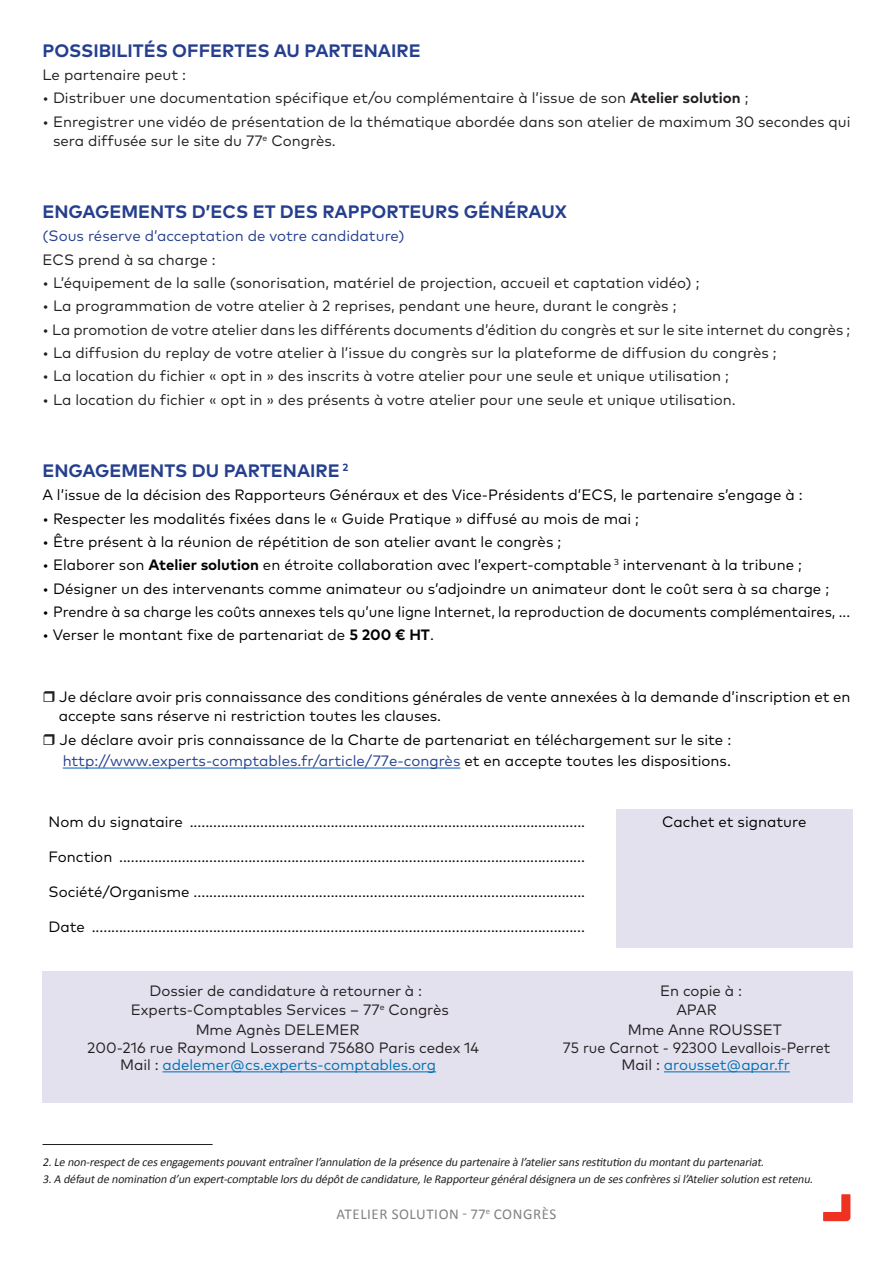
<style>
.page{position:relative;width:893px;height:1263px;background:#fff}
.page>*{position:absolute;margin:0;border:0;box-sizing:border-box;transform-origin:0 0}
.TITRE1{font:700 18px "Mark Pro";color:#253f8e}
.TEXTEOK{font:15px/19px "Mark Pro";color:#000}
.TEXTEOK-2{font:15px/19px "Mark Pro";color:#231f20}
.t1{font:15px "Mark Pro";letter-spacing:-.005em;color:#0071b6}
.TEXTEOK-3{font:15px "Mark Pro";color:#253f8e}
.TEXTEOK-4{font:15px "Mark Pro";color:#231f20;scale:.96 1}
.t2{font:15px "Calibri";letter-spacing:.04em;color:#808285}
.Corps_de_texte{font:italic 12px "Calibri";color:#231f20}
.s1{font-weight:700}
.s2{color:#253f8e}
.s3{color:#231f20}
</style>
<div class="page">
<hr style="left:63px;top:767px;width:397px;height:1px;background:#0563c1">
<div style="left:616px;top:809px;width:237px;height:139px;background:#e4e1ef"></div>
<div style="left:43px;top:971px;width:810px;height:131px;background:#e4e1ef"></div>
<hr style="left:163px;top:1071px;width:273px;height:1px;background:#0071b6">
<hr style="left:664px;top:1071px;width:126px;height:1px;background:#0071b6">
<hr style="left:43px;top:1144px;width:170px;height:1px;background:#231f20">
<svg style="left:823px;top:1194px;width:27px;height:27px"></svg>
<p class="TITRE1" style="left:43px;top:37px;width:380px">POSSIBILITÉS OFFERTES AU PARTENAIRE</p>
<p class="TEXTEOK-2" style="left:43px;top:64px;width:145px">Le partenaire peut :</p>
<p class="TEXTEOK-2" style="left:43px;top:87px;width:707px">• Distribuer une documentation spécifique et/ou complémentaire à l’issue de son <span class="s1">Atelier solution</span> ;</p>
<p class="TEXTEOK-2" style="left:53px;top:111px;width:799px;text-indent:-10px">• Enregistrer une vidéo de présentation de la thématique abordée dans son atelier de maximum 30 secondes qui sera diffusée sur le site du 77<sup>e</sup> Congrès.</p>
<p class="TITRE1" style="left:43px;top:198px;width:526px">ENGAGEMENTS D’ECS ET DES RAPPORTEURS GÉNÉRAUX</p>
<p class="TEXTEOK-3" style="left:43px;top:225px;width:364px">(Sous réserve d’acceptation de votre candidature)</p>
<p class="TEXTEOK-2" style="left:43px;top:249px;width:175px">ECS prend à sa charge :</p>
<p class="TEXTEOK-2" style="left:43px;top:272px;width:658px">• L’équipement de la salle (sonorisation, matériel de projection, accueil et captation vidéo) ;</p>
<p class="TEXTEOK-2" style="left:43px;top:295px;width:635px">• La programmation de votre atelier à 2 reprises, pendant une heure, durant le congrès ;</p>
<p class="TEXTEOK-2" style="left:43px;top:319px;width:809px">• La promotion de votre atelier dans les différents documents d’édition du congrès et sur le site internet du congrès ;</p>
<p class="TEXTEOK-2" style="left:43px;top:342px;width:736px">• La diffusion du replay de votre atelier à l’issue du congrès sur la plateforme de diffusion du congrès ;</p>
<p class="TEXTEOK-2" style="left:43px;top:365px;width:688px">• La location du fichier « opt in » des inscrits à votre atelier pour une seule et unique utilisation ;</p>
<p class="TEXTEOK-2" style="left:43px;top:389px;width:695px">• La location du fichier « opt in » des présents à votre atelier pour une seule et unique utilisation.</p>
<p class="TITRE1" style="left:43px;top:457px;width:307px">ENGAGEMENTS DU PARTENAIRE <sup>2</sup></p>
<p class="TEXTEOK" style="left:43px;top:484px;width:762px">A l’issue de la décision des Rapporteurs Généraux et des Vice-Présidents d’ECS, le partenaire s’engage à :</p>
<p class="TEXTEOK" style="left:43px;top:508px;width:598px">• Respecter les modalités fixées dans le « Guide Pratique » diffusé au mois de mai ;</p>
<p class="TEXTEOK" style="left:43px;top:531px;width:520px">• Être présent à la réunion de répétition de son atelier avant le congrès ;</p>
<p class="TEXTEOK" style="left:43px;top:554px;width:761px">• Elaborer son <span class="s1">Atelier solution</span> en étroite collaboration avec l’expert-comptable <sup>3</sup> intervenant à la tribune ;</p>
<p class="TEXTEOK" style="left:43px;top:578px;width:788px">• Désigner un des intervenants comme animateur ou s’adjoindre un animateur dont le coût sera à sa charge ;</p>
<p class="TEXTEOK" style="left:43px;top:601px;width:809px">• Prendre à sa charge les coûts annexes tels qu’une ligne Internet, la reproduction de documents complémentaires, ...</p>
<p class="TEXTEOK" style="left:43px;top:624px;width:393px">• Verser le montant fixe de partenariat de <span class="s1">5 200 € HT</span>.</p>
<p class="TEXTEOK" style="left:59px;top:686px;width:793px">Je déclare avoir pris connaissance des conditions générales de vente annexées à la demande d’inscription et en accepte sans réserve ni restriction toutes les clauses.</p>
<p class="TEXTEOK" style="left:60px;top:728px;width:673px;line-height:20.7px">Je déclare avoir pris connaissance de la Charte de partenariat en téléchargement sur le site : <span class="s2">http://www.experts-comptables.fr/article/77e-congrès</span> et en accepte toutes les dispositions.</p>
<p class="TEXTEOK" style="left:49px;top:811px;width:538px">Nom du signataire .....................................................................................................</p>
<p class="TEXTEOK" style="left:49px;top:846px;width:538px">Fonction .......................................................................................................................</p>
<p class="TEXTEOK" style="left:49px;top:881px;width:538px">Société/Organisme ....................................................................................................</p>
<p class="TEXTEOK" style="left:49px;top:916px;width:538px">Date ..............................................................................................................................</p>
<p class="TEXTEOK" style="left:662px;top:811px;width:146px">Cachet et signature</p>
<p class="TEXTEOK-2" style="left:150px;top:979px;width:274px">Dossier de candidature à retourner à :</p>
<p class="TEXTEOK-2" style="left:660px;top:979px;width:83px">En copie à :</p>
<p class="TEXTEOK-2" style="left:131px;top:999px;width:320px">Experts-Comptables Services – 77<sup>e</sup> Congrès</p>
<p class="TEXTEOK-2" style="left:676px;top:999px;width:42px">APAR</p>
<p class="TEXTEOK-2" style="left:196px;top:1019px;width:165px">Mme Agnès DELEMER</p>
<p class="TEXTEOK-2" style="left:628px;top:1019px;width:156px">Mme Anne ROUSSET</p>
<p class="TEXTEOK-2" style="left:87px;top:1037px;width:393px">200-216 rue Raymond Losserand 75680 Paris cedex 14</p>
<p class="TEXTEOK-4" style="left:563px;top:1036px;width:280px">75 rue Carnot - 92300 Levallois-Perret</p>
<p class="t1" style="left:120px;top:1053px;width:317px"><span class="s3">Mail :</span> adelemer@cs.experts-comptables.org</p>
<p class="t1" style="left:622px;top:1053px;width:170px"><span class="s3">Mail :</span> arousset@apar.fr</p>
<p class="Corps_de_texte" style="left:43px;top:1154px;width:726px">2.Le non-respectde cesengagementspouvantentraînerl’annulation de la présence du partenaire à l’ateliersansrestitution du montantdu partenariat.</p>
<p class="Corps_de_texte" style="left:43px;top:1171px;width:775px">3.A défautde nomination d’un expert-comptable lorsdu dépôtde candidature,le Rapporteurgénéraldésignera un de sesconfrèressil’Ateliersolution estretenu.</p>
<p class="t2" style="left:336px;top:1204px;width:221px">ATELIER SOLUTION - 77<sup>e</sup> CONGRÈS</p>
</div>
